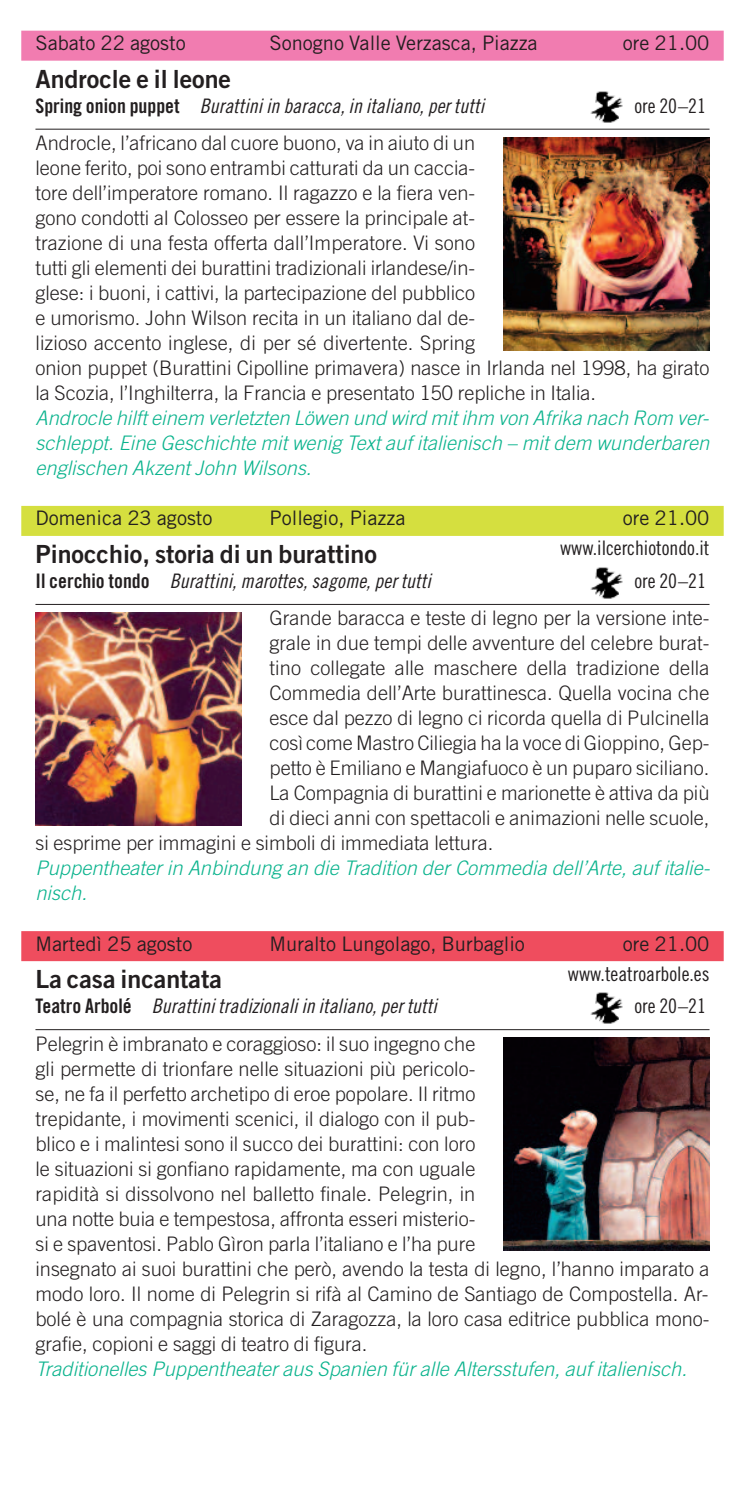
<style>
.page{position:relative;width:745px;height:1489px;background:#fff}
.page>*{position:absolute;margin:0;border:0;box-sizing:border-box;transform-origin:0 0}
.t1{font:25px "Trade Gothic Bold Two";color:#231f20}
.t2{font:300 20px/25px "Trade Gothic";color:#231f20}
.t3{font:italic 300 20px/25px "Trade Gothic";letter-spacing:.005em;color:#0ab38d;text-align:justify}
.t4{font:20px "Trade Gothic Cond Eighteen Obl";color:#231f20}
.t5{font:20px "Trade Gothic";color:#231f20}
.t6{font:20px "Trade Gothic Cond Eighteen";color:#231f20}
.s1{font-family:"Trade Gothic Bold Cond Twenty"}
</style>
<div class="page">
<div style="left:21px;top:31px;width:702px;height:30px;background:#f17cb0"></div>
<hr style="left:35px;top:129px;width:674px;height:1px;background:#231f20">
<div style="left:21px;top:506px;width:702px;height:30px;background:#d5df3f"></div>
<hr style="left:35px;top:604px;width:674px;height:1px;background:#231f20">
<div style="left:21px;top:931px;width:702px;height:30px;background:#ef4d5e"></div>
<hr style="left:35px;top:1029px;width:674px;height:1px;background:#231f20">
<img style="left:503px;top:137px;width:205px;height:213px">
<img style="left:35px;top:612px;width:206px;height:213px">
<img style="left:503px;top:1037px;width:206px;height:213px">
<img style="left:590px;top:91px;width:33px;height:32px">
<img style="left:590px;top:567px;width:33px;height:32px">
<img style="left:590px;top:992px;width:33px;height:32px">
<p class="t5" style="left:35px;top:36px;width:152px">Sabato 22 agosto</p>
<p class="t5" style="left:269px;top:36px;width:269px">Sonogno Valle Verzasca, Piazza</p>
<p class="t5" style="left:622px;top:36px;width:88px">ore 21.00</p>
<p class="t1" style="left:35px;top:69px;width:197px">Androcle e il leone</p>
<p class="t4" style="left:35px;top:98px;width:450px"><span class="s1">Spring onion puppet</span> Burattini in baracca, in italiano, per tutti</p>
<p class="t6" style="left:634px;top:98px;width:73px">ore 20–21</p>
<p class="t2" style="left:35px;top:132px;width:675px">Androcle, l’africano dal cuore buono, va in aiuto di un<br>leone ferito, poi sono entrambi catturati da un caccia-<br>tore dell’imperatore romano. Il ragazzo e la fiera ven-<br>gono condotti al Colosseo per essere la principale at-<br>trazione di una festa offerta dall’Imperatore. Vi sono<br>tutti gli elementi dei burattini tradizionali irlandese/in-<br>glese: i buoni, i cattivi, la partecipazione del pubblico<br>e umorismo. John Wilson recita in un italiano dal de-<br>lizioso accento inglese, di per sé divertente. Spring<br>onion puppet (Burattini Cipolline primavera) nasce in Irlanda nel 1998, ha girato la Scozia, l’Inghilterra, la Francia e presentato 150 repliche in Italia.</p>
<p class="t3" style="left:35px;top:407px;width:675px">Androcle hilft einem verletzten Löwen und wird mit ihm von Afrika nach Rom ver&shy;schleppt. Eine Geschichte mit wenig Text auf italienisch – mit dem wunderbaren englischen Akzent John Wilsons.</p>
<p class="t5" style="left:35px;top:511px;width:178px">Domenica 23 agosto</p>
<p class="t5" style="left:269px;top:511px;width:137px">Pollegio, Piazza</p>
<p class="t5" style="left:622px;top:511px;width:88px">ore 21.00</p>
<p class="t1" style="left:35px;top:544px;width:343px">Pinocchio, storia di un burattino</p>
<p class="t6" style="left:560px;top:541px;width:151px">www.ilcerchiotondo.it</p>
<p class="t4" style="left:35px;top:573px;width:396px"><span class="s1">Il cerchio tondo</span> Burattini, marottes, sagome, per tutti</p>
<p class="t6" style="left:634px;top:573px;width:73px">ore 20–21</p>
<p class="t2" style="left:269px;top:607px;width:441px">Grande baracca e teste di legno per la versione inte-</p>
<p class="t2" style="left:269px;top:632px;width:441px">grale in due tempi delle avventure del celebre burat-</p>
<p class="t2" style="left:269px;top:657px;width:441px">tino collegate alle maschere della tradizione della</p>
<p class="t2" style="left:269px;top:682px;width:441px">Commedia dell’Arte burattinesca. Quella vocina che</p>
<p class="t2" style="left:269px;top:707px;width:441px">esce dal pezzo di legno ci ricorda quella di Pulcinella</p>
<p class="t2" style="left:269px;top:732px;width:441px">così come Mastro Ciliegia ha la voce di Gioppino, Gep-</p>
<p class="t2" style="left:269px;top:757px;width:441px">petto è Emiliano e Mangiafuoco è un puparo siciliano.</p>
<p class="t2" style="left:269px;top:782px;width:441px">La Compagnia di burattini e marionette è attiva da più</p>
<p class="t2" style="left:269px;top:807px;width:441px">di dieci anni con spettacoli e animazioni nelle scuole,</p>
<p class="t2" style="left:35px;top:832px;width:459px">si esprime per immagini e simboli di immediata lettura.</p>
<p class="t3" style="left:35px;top:857px;width:674px">Puppentheater in Anbindung an die Tradition der Commedia dell’Arte, auf italie&shy;nisch.</p>
<p class="t5" style="left:35px;top:936px;width:158px">Martedì 25 agosto</p>
<p class="t5" style="left:269px;top:936px;width:257px">Muralto Lungolago, Burbaglio</p>
<p class="t5" style="left:622px;top:936px;width:88px">ore 21.00</p>
<p class="t1" style="left:35px;top:969px;width:188px">La casa incantata</p>
<p class="t6" style="left:567px;top:966px;width:143px">www.teatroarbole.es</p>
<p class="t4" style="left:35px;top:998px;width:402px"><span class="s1">Teatro Arbolé</span> Burattini tradizionali in italiano, per tutti</p>
<p class="t6" style="left:634px;top:998px;width:73px">ore 20–21</p>
<p class="t2" style="left:35px;top:1032px;width:675px">Pelegrin è imbranato e coraggioso: il suo ingegno che<br>gli permette di trionfare nelle situazioni più pericolo-<br>se, ne fa il perfetto archetipo di eroe popolare. Il ritmo<br>trepidante, i movimenti scenici, il dialogo con il pub-<br>blico e i malintesi sono il succo dei burattini: con loro<br>le situazioni si gonfiano rapidamente, ma con uguale<br>rapidità si dissolvono nel balletto finale. Pelegrin, in<br>una notte buia e tempestosa, affronta esseri misterio-<br>si e spaventosi. Pablo Gìron parla l’italiano e l’ha pure<br>insegnato ai suoi burattini che però, avendo la testa di legno, l’hanno imparato a modo loro. Il nome di Pelegrin si rifà al Camino de Santiago de Compostella. Ar&shy;bolé è una compagnia storica di Zaragozza, la loro casa editrice pubblica mono&shy;grafie, copioni e saggi di teatro di figura.</p>
<p class="t3" style="left:35px;top:1357px;width:652px">Traditionelles Puppentheater aus Spanien für alle Altersstufen, auf italienisch.</p>
</div>
